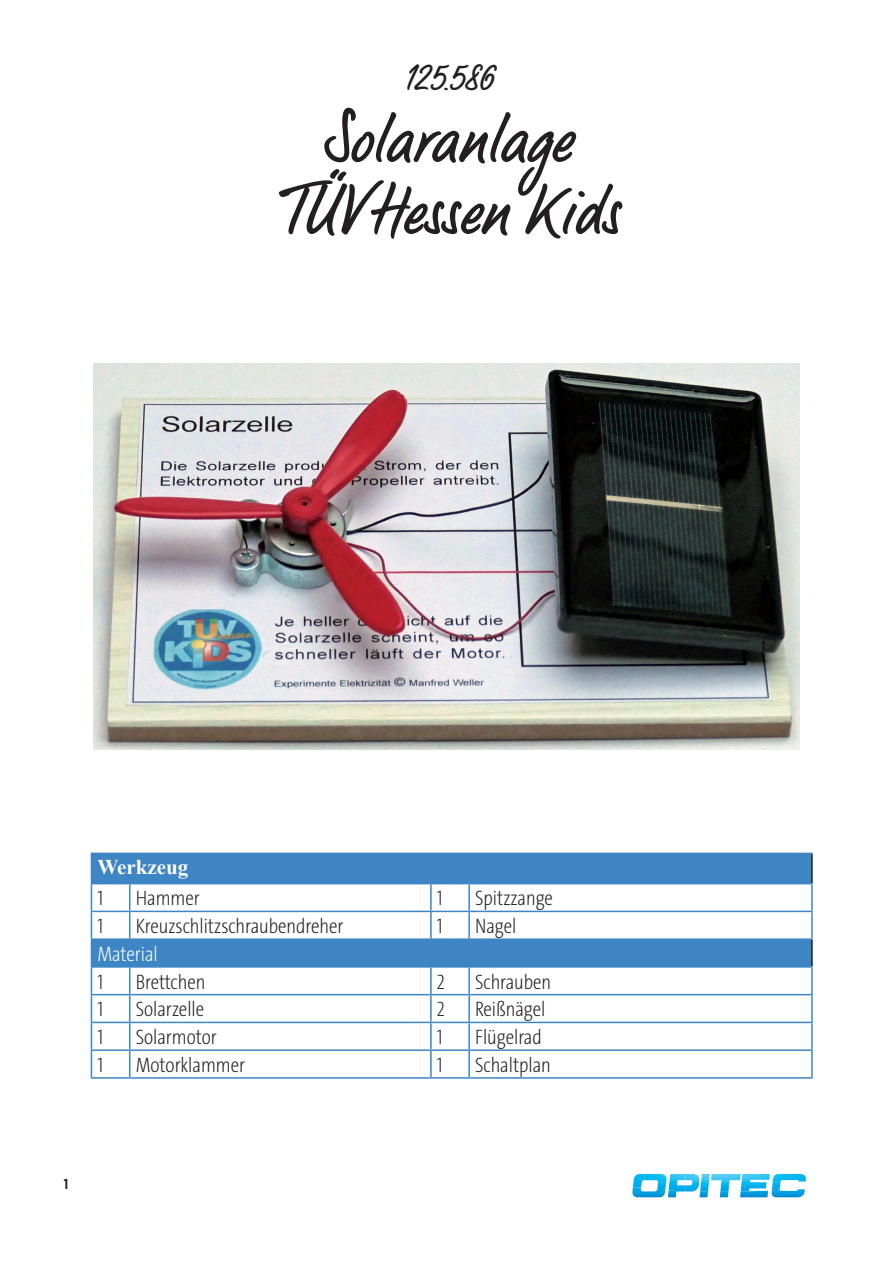
<style>
.page{position:relative;width:893px;height:1263px;background:#fff}
.page>*{position:absolute;margin:0;border:0;box-sizing:border-box;transform-origin:0 0}
.Tabelle-Inhalt-Zentriert{font:72px "LP Bambus";color:#231f20}
.Tabelle-Inhalt-Zentriert-2{font:36px "LP Bambus";color:#231f20}
.t1{font:200 21px "The Sans Cd LF2";color:#231f20}
.t2{font:700 21px "Times New Roman";color:#fff}
.t3{font:200 21px "The Sans Cd LF2";color:#fff}
.t4{font:700 15px "The Sans Cd LF7";color:#231f20}
</style>
<div class="page">
<svg style="left:92px;top:854px;width:719px;height:112px;fill:#3e85c5"></svg>
<hr style="left:811px;top:854px;width:2px;height:29px;background:#231f20">
<hr style="left:811px;top:940px;width:2px;height:26px;background:#231f20">
<hr style="left:91px;top:853px;width:39px;height:1px;background:#3e85c5">
<hr style="left:130px;top:853px;width:301px;height:1px;background:#3e85c5">
<hr style="left:431px;top:853px;width:38px;height:1px;background:#3e85c5">
<hr style="left:469px;top:853px;width:344px;height:1px;background:#3e85c5">
<hr style="left:91px;top:883px;width:39px;height:1px;background:#3e85c5">
<hr style="left:130px;top:883px;width:301px;height:1px;background:#3e85c5">
<hr style="left:431px;top:883px;width:38px;height:1px;background:#3e85c5">
<hr style="left:430px;top:884px;width:2px;height:27px;background:#3e85c5">
<hr style="left:469px;top:883px;width:344px;height:1px;background:#3e85c5">
<hr style="left:468px;top:884px;width:2px;height:27px;background:#3e85c5">
<hr style="left:811px;top:884px;width:2px;height:27px;background:#3e85c5">
<hr style="left:91px;top:911px;width:39px;height:1px;background:#3e85c5">
<hr style="left:130px;top:911px;width:301px;height:1px;background:#3e85c5">
<svg style="left:129px;top:884px;width:1px;height:54px"></svg>
<hr style="left:431px;top:911px;width:38px;height:1px;background:#3e85c5">
<hr style="left:430px;top:912px;width:2px;height:26px;background:#3e85c5">
<hr style="left:469px;top:911px;width:344px;height:1px;background:#3e85c5">
<hr style="left:468px;top:912px;width:2px;height:26px;background:#3e85c5">
<hr style="left:811px;top:912px;width:2px;height:26px;background:#3e85c5">
<hr style="left:91px;top:938px;width:39px;height:2px;background:#3e85c5">
<hr style="left:130px;top:938px;width:301px;height:2px;background:#3e85c5">
<hr style="left:431px;top:938px;width:38px;height:2px;background:#3e85c5">
<hr style="left:469px;top:938px;width:344px;height:2px;background:#3e85c5">
<hr style="left:91px;top:966px;width:39px;height:2px;background:#3e85c5">
<hr style="left:130px;top:966px;width:301px;height:2px;background:#3e85c5">
<hr style="left:431px;top:966px;width:38px;height:2px;background:#3e85c5">
<hr style="left:430px;top:968px;width:2px;height:26px;background:#3e85c5">
<hr style="left:469px;top:966px;width:344px;height:2px;background:#3e85c5">
<hr style="left:468px;top:968px;width:2px;height:26px;background:#3e85c5">
<hr style="left:811px;top:968px;width:2px;height:26px;background:#3e85c5">
<hr style="left:91px;top:994px;width:39px;height:1px;background:#3e85c5">
<hr style="left:130px;top:994px;width:301px;height:1px;background:#3e85c5">
<hr style="left:431px;top:994px;width:38px;height:1px;background:#3e85c5">
<hr style="left:430px;top:995px;width:2px;height:27px;background:#3e85c5">
<hr style="left:469px;top:994px;width:344px;height:1px;background:#3e85c5">
<hr style="left:468px;top:995px;width:2px;height:27px;background:#3e85c5">
<hr style="left:811px;top:995px;width:2px;height:27px;background:#3e85c5">
<hr style="left:91px;top:1022px;width:39px;height:1px;background:#3e85c5">
<hr style="left:130px;top:1022px;width:301px;height:1px;background:#3e85c5">
<hr style="left:431px;top:1022px;width:38px;height:1px;background:#3e85c5">
<hr style="left:430px;top:1023px;width:2px;height:26px;background:#3e85c5">
<hr style="left:469px;top:1022px;width:344px;height:1px;background:#3e85c5">
<hr style="left:468px;top:1023px;width:2px;height:26px;background:#3e85c5">
<hr style="left:811px;top:1023px;width:2px;height:26px;background:#3e85c5">
<hr style="left:91px;top:1049px;width:39px;height:2px;background:#3e85c5">
<svg style="left:91px;top:854px;width:1px;height:223px"></svg>
<hr style="left:130px;top:1049px;width:301px;height:2px;background:#3e85c5">
<svg style="left:129px;top:968px;width:1px;height:109px"></svg>
<hr style="left:431px;top:1049px;width:38px;height:2px;background:#3e85c5">
<hr style="left:430px;top:1051px;width:2px;height:26px;background:#3e85c5">
<hr style="left:469px;top:1049px;width:344px;height:2px;background:#3e85c5">
<hr style="left:468px;top:1051px;width:2px;height:26px;background:#3e85c5">
<hr style="left:811px;top:1051px;width:2px;height:26px;background:#3e85c5">
<hr style="left:91px;top:1077px;width:39px;height:2px;background:#3e85c5">
<hr style="left:130px;top:1077px;width:301px;height:2px;background:#3e85c5">
<hr style="left:431px;top:1077px;width:38px;height:2px;background:#3e85c5">
<hr style="left:469px;top:1077px;width:344px;height:2px;background:#3e85c5">
<svg style="left:632px;top:1174px;width:174px;height:24px"></svg>
<img style="left:94px;top:363px;width:705px;height:386px">
<p class="Tabelle-Inhalt-Zentriert-2" style="left:402px;top:56px;width:91px">125.586</p>
<p class="Tabelle-Inhalt-Zentriert" style="left:322px;top:94px;width:250px">Solaranlage</p>
<p class="Tabelle-Inhalt-Zentriert" style="left:275px;top:166px;width:344px">TÜV Hessen Kids</p>
<p class="t2" style="left:97px;top:852px;width:92px">Werkzeug</p>
<p class="t1" style="left:97px;top:885px;width:7px">1</p>
<p class="t1" style="left:136px;top:885px;width:65px">Hammer</p>
<p class="t1" style="left:437px;top:885px;width:7px">1</p>
<p class="t1" style="left:475px;top:885px;width:79px">Spitzzange</p>
<p class="t1" style="left:97px;top:913px;width:7px">1</p>
<p class="t1" style="left:136px;top:913px;width:209px">Kreuzschlitzschraubendreher</p>
<p class="t1" style="left:437px;top:913px;width:7px">1</p>
<p class="t1" style="left:475px;top:913px;width:43px">Nagel</p>
<p class="t3" style="left:97px;top:940px;width:62px">Material</p>
<p class="t1" style="left:97px;top:968px;width:7px">1</p>
<p class="t1" style="left:136px;top:968px;width:71px">Brettchen</p>
<p class="t1" style="left:437px;top:968px;width:10px">2</p>
<p class="t1" style="left:475px;top:968px;width:77px">Schrauben</p>
<p class="t1" style="left:97px;top:996px;width:7px">1</p>
<p class="t1" style="left:136px;top:996px;width:70px">Solarzelle</p>
<p class="t1" style="left:437px;top:996px;width:10px">2</p>
<p class="t1" style="left:475px;top:996px;width:72px">Reißnägel</p>
<p class="t1" style="left:97px;top:1024px;width:7px">1</p>
<p class="t1" style="left:136px;top:1024px;width:83px">Solarmotor</p>
<p class="t1" style="left:437px;top:1024px;width:7px">1</p>
<p class="t1" style="left:475px;top:1024px;width:68px">Flügelrad</p>
<p class="t1" style="left:97px;top:1051px;width:7px">1</p>
<p class="t1" style="left:136px;top:1051px;width:111px">Motorklammer</p>
<p class="t1" style="left:437px;top:1051px;width:7px">1</p>
<p class="t1" style="left:475px;top:1051px;width:77px">Schaltplan</p>
<p class="t4" style="left:64px;top:1174px;width:6px">1</p>
</div>
